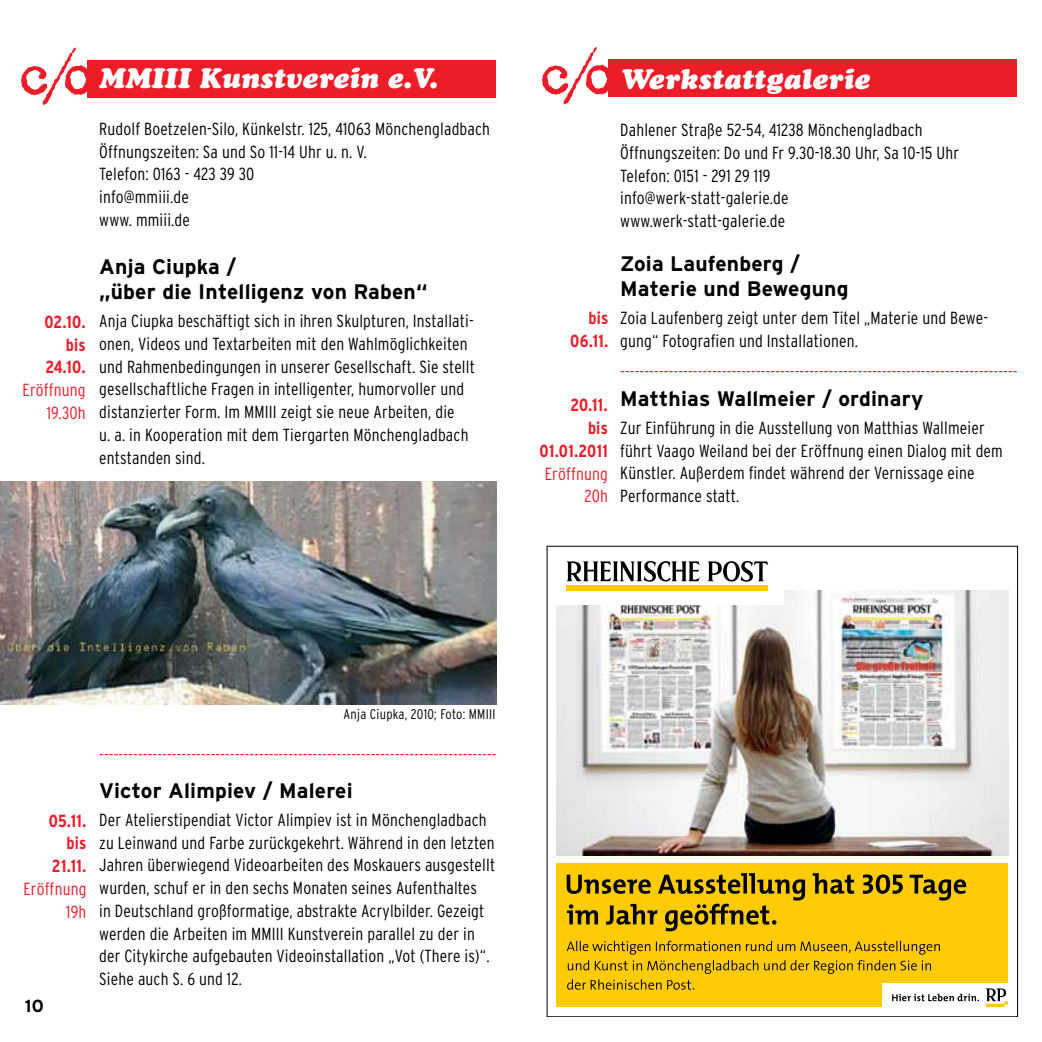
<style>
.page{position:relative;width:1042px;height:1042px;background:#fff}
.page>*{position:absolute;margin:0;border:0;box-sizing:border-box;transform-origin:0 0}
.t1{font:italic 28px "Cooper Black Std";letter-spacing:.01em;color:#fff}
.t2{font:700 21px/25.2px "Interstate";letter-spacing:.01em;color:#000}
.t3{font:300 condensed 17.5px/22.8px "Interstate";letter-spacing:.01em;color:#000}
.t4{font:300 condensed 17.5px/22.8px "Interstate";letter-spacing:.01em;color:#ed1c29;text-align:right}
.t5{font:700 condensed 17.5px/22.8px "Interstate";letter-spacing:.01em;color:#ed1c29;text-align:right}
.t6{font:700 17.5px "Interstate";color:#000}
.t7{font:300 condensed 14px "Interstate";letter-spacing:.02em;color:#000}
</style>
<div class="page">
<div style="left:87px;top:60px;width:409px;height:37px;background:#ed1c29"></div>
<svg style="left:21px;top:48px;width:71px;height:57px"></svg>
<img style="left:0;top:481px;width:496px;height:223px">
<div style="left:608px;top:60px;width:409px;height:37px;background:#ed1c29"></div>
<svg style="left:542px;top:47px;width:70px;height:57px"></svg>
<div style="left:556px;top:863px;width:452px;height:144px;background:#ffcb03"></div>
<img style="left:556px;top:590px;width:452px;height:266px">
<div style="left:882px;top:983px;width:131px;height:29px;background:#fff"></div>
<div style="left:552px;top:549px;width:231px;height:56px;background:#fff"></div>
<div style="left:567px;top:585px;width:201px;height:5px;background:#ffcb03"></div>
<svg style="left:567px;top:561px;width:133px;height:21px"></svg>
<svg style="left:708px;top:561px;width:60px;height:21px"></svg>
<svg style="left:986px;top:988px;width:22px;height:19px"></svg>
<svg style="left:567px;top:960px;width:412px;height:41px"></svg>
<svg style="left:567px;top:941px;width:373px;height:13px"></svg>
<svg style="left:567px;top:873px;width:399px;height:58px"></svg>
<p class="t5" style="left:44px;top:310px;width:43px">02.10. bis<br>24.10.</p>
<p class="t4" style="left:23px;top:378px;width:65px">Eröffnung<br>19.30h</p>
<h1 class="t1" style="left:99px;top:60px;width:340px">MMIII Kunstverein e.V.</h1>
<p class="t3" style="left:99px;top:117px;width:392px">Rudolf Boetzelen-Silo, Künkelstr. 125, 41063 Mönchengladbach<br>Öffnungszeiten: Sa und So 11-14 Uhr u. n. V.<br>Telefon: 0163 - 423 39 30<br>info@mmiii.de<br>www. mmiii.de</p>
<p class="t2" style="left:99px;top:254px;width:330px">Anja Ciupka /<br>„über die Intelligenz von Raben“</p>
<p class="t3" style="left:99px;top:309px;width:377px">Anja Ciupka beschäftigt sich in ihren Skulpturen, Installati&shy;onen, Videos und Textarbeiten mit den Wahlmöglichkeiten und Rahmenbedingungen in unserer Gesellschaft. Sie stellt gesellschaftliche Fragen in intelligenter, humorvoller und distanzierter Form. Im MMIII zeigt sie neue Arbeiten, die<br>u. a. in Kooperation mit dem Tiergarten Mönchengladbach entstanden sind.</p>
<p class="t5" style="left:570px;top:306px;width:40px">bis<br>06.11.</p>
<p class="t5" style="left:540px;top:394px;width:70px">20.11.<br>bis<br>01.01.2011</p>
<p class="t4" style="left:545px;top:462px;width:65px">Eröffnung<br>20h</p>
<h1 class="t1" style="left:620px;top:62px;width:251px">Werkstattgalerie</h1>
<p class="t3" style="left:620px;top:118px;width:340px">Dahlener Straße 52-54, 41238 Mönchengladbach Öffnungszeiten: Do und Fr 9.30-18.30 Uhr, Sa 10-15 Uhr Telefon: 0151 - 291 29 119<br>info@werk-statt-galerie.de<br>www.werk-statt-galerie.de</p>
<p class="t2" style="left:620px;top:251px;width:230px">Zoia Laufenberg /<br>Materie und Bewegung</p>
<p class="t3" style="left:620px;top:306px;width:369px">Zoia Laufenberg zeigt unter dem Titel „Materie und Bewe&shy;gung“ Fotografien und Installationen.</p>
<p class="t4" style="left:620px;top:360px;width:399px">----------------------------------------------------------------------------------</p>
<p class="t2" style="left:620px;top:386px;width:305px">Matthias Wallmeier / ordinary</p>
<p class="t3" style="left:620px;top:416px;width:384px">Zur Einführung in die Ausstellung von Matthias Wallmeier führt Vaago Weiland bei der Eröffnung einen Dialog mit dem Künstler. Außerdem findet während der Vernissage eine Performance statt.</p>
<p class="t5" style="left:49px;top:809px;width:39px">05.11. bis<br>21.11.</p>
<p class="t4" style="left:23px;top:877px;width:65px">Eröffnung<br>19h</p>
<p class="t6" style="left:25px;top:995px;width:20px">10</p>
<p class="t7" style="left:344px;top:705px;width:153px">Anja Ciupka, 2010; Foto: MMIII</p>
<p class="t4" style="left:99px;top:743px;width:399px">----------------------------------------------------------------------------------</p>
<p class="t2" style="left:99px;top:777px;width:255px">Victor Alimpiev / Malerei</p>
<p class="t3" style="left:99px;top:808px;width:397px">Der Atelierstipendiat Victor Alimpiev ist in Mönchengladbach zu Leinwand und Farbe zurückgekehrt. Während in den letzten Jahren überwiegend Videoarbeiten des Moskauers ausgestellt wurden, schuf er in den sechs Monaten seines Aufenthaltes<br>in Deutschland großformatige, abstrakte Acrylbilder. Gezeigt werden die Arbeiten im MMIII Kunstverein parallel zu der in der Citykirche aufgebauten Videoinstallation „Vot (There is)“.<br>Siehe auch S. 6 und 12.</p>
</div>
